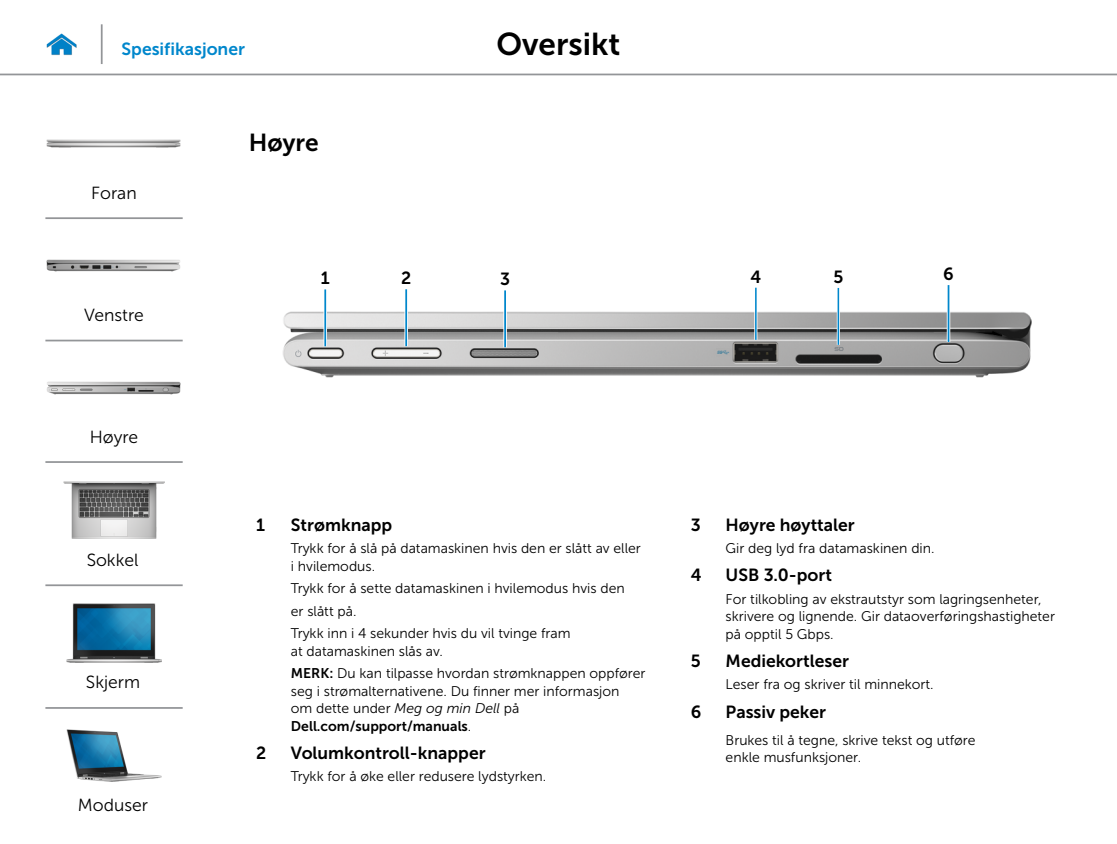
<style>
.page{position:relative;width:1117px;height:844px;background:#fff}
.page>*{position:absolute;margin:0;border:0;box-sizing:border-box;transform-origin:0 0}
.t1{font:31.5px "Museo Sans For Dell 700";color:#000}
.Head2{font:24.5px "Museo Sans For Dell 700";color:#000}
.Callout_Head{font:17.5px "Museo Sans For Dell 700";color:#000}
.t2{font:17.5px "Museo Sans For Dell 300";color:#000}
.t3{font:17.5px "Museo Sans For Dell 700";color:#0087cc}
.Callout-L{font:17.5px "Museo Sans For Dell 700";color:#000}
.Callout_description{font:14px/17.5px "Museo Sans For Dell 300";color:#000}
.Callout_Head-2{font:14px/17.5px "Museo Sans For Dell 300";color:#000}
.s1{font-family:"Museo Sans For Dell 700"}
.s2{font-style:italic}
</style>
<div class="page">
<hr style="left:0;top:74px;width:1116px;height:1px;background:#939598">
<img style="left:46px;top:33px;width:31px;height:23px">
<img style="left:283px;top:308px;width:749px;height:70px">
<svg style="left:946px;top:285px;width:4px;height:57px"></svg>
<hr style="left:947px;top:285px;width:2px;height:57px;background:#0087cc">
<svg style="left:323px;top:289px;width:4px;height:57px"></svg>
<hr style="left:324px;top:289px;width:2px;height:57px;background:#0087cc">
<svg style="left:404px;top:289px;width:4px;height:57px"></svg>
<hr style="left:405px;top:289px;width:2px;height:57px;background:#0087cc">
<hr style="left:503px;top:290px;width:3px;height:57px;background:#fff">
<hr style="left:504px;top:290px;width:2px;height:57px;background:#0087cc">
<hr style="left:754px;top:287px;width:3px;height:53px;background:#fff">
<hr style="left:755px;top:287px;width:1px;height:53px;background:#0087cc">
<hr style="left:836px;top:288px;width:3px;height:57px;background:#fff">
<hr style="left:837px;top:288px;width:1px;height:57px;background:#0087cc">
<hr style="left:101px;top:24px;width:2px;height:40px;background:#939598">
<img style="left:47px;top:139px;width:134px;height:9px">
<img style="left:47px;top:259px;width:133px;height:13px">
<img style="left:47px;top:381px;width:134px;height:13px">
<img style="left:64px;top:481px;width:100px;height:57px">
<img style="left:66px;top:603px;width:95px;height:59px">
<img style="left:66px;top:729px;width:95px;height:52px">
<hr style="left:45px;top:217px;width:138px;height:2px;background:#939598">
<hr style="left:45px;top:339px;width:138px;height:2px;background:#939598">
<hr style="left:45px;top:461px;width:138px;height:2px;background:#939598">
<hr style="left:45px;top:584px;width:138px;height:2px;background:#939598">
<hr style="left:45px;top:706px;width:138px;height:2px;background:#939598">
<p class="t3" style="left:122px;top:39px;width:125px">Spesifikasjoner</p>
<h1 class="t1" style="left:496px;top:26px;width:125px">Oversikt</h1>
<p class="t2" style="left:91px;top:183px;width:47px">Foran</p>
<p class="t2" style="left:84px;top:305px;width:61px">Venstre</p>
<p class="t2" style="left:90px;top:428px;width:50px">Høyre</p>
<p class="t2" style="left:87px;top:550px;width:53px">Sokkel</p>
<p class="t2" style="left:86px;top:672px;width:56px">Skjerm</p>
<p class="t2" style="left:78px;top:795px;width:72px">Moduser</p>
<p class="Head2" style="left:249px;top:128px;width:71px">Høyre</p>
<p class="Callout-L" style="left:321px;top:268px;width:10px">1</p>
<p class="Callout-L" style="left:401px;top:268px;width:12px">2</p>
<p class="Callout-L" style="left:833px;top:267px;width:11px">5</p>
<p class="Callout-L" style="left:943px;top:264px;width:12px">6</p>
<p class="Callout-L" style="left:500px;top:269px;width:12px">3</p>
<p class="Callout-L" style="left:750px;top:267px;width:12px">4</p>
<p class="Callout_Head" style="left:256px;top:515px;width:10px">1</p>
<p class="Callout_Head" style="left:291px;top:515px;width:103px">Strømknapp</p>
<p class="Callout_description" style="left:291px;top:540px;width:351px">Trykk for å slå på datamaskinen hvis den er slått av eller i hvilemodus.</p>
<p class="Callout_description" style="left:291px;top:579px;width:335px">Trykk for å sette datamaskinen i hvilemodus hvis den</p>
<p class="Callout_description" style="left:291px;top:602px;width:67px">er slått på.</p>
<p class="Callout_description" style="left:291px;top:624px;width:281px">Trykk inn i 4 sekunder hvis du vil tvinge fram at datamaskinen slås av.</p>
<p class="Callout_description" style="left:291px;top:664px;width:356px"><span class="s1">MERK:</span> Du kan tilpasse hvordan strømknappen oppfører seg i strømalternativene. Du finner mer informasjon<br>om dette under <span class="s2">Meg og min Dell</span> på <span class="s1">Dell.com/support/manuals</span>.</p>
<p class="Callout_Head" style="left:256px;top:743px;width:12px">2</p>
<p class="Callout_Head" style="left:291px;top:743px;width:196px">Volumkontroll-knapper</p>
<p class="Callout_description" style="left:291px;top:767px;width:257px">Trykk for å øke eller redusere lydstyrken.</p>
<p class="Callout_Head" style="left:690px;top:515px;width:12px">3</p>
<p class="Callout_Head" style="left:725px;top:515px;width:131px">Høyre høyttaler</p>
<p class="Callout_description" style="left:725px;top:540px;width:210px">Gir deg lyd fra datamaskinen din.</p>
<p class="Callout_Head" style="left:690px;top:565px;width:12px">4</p>
<p class="Callout_Head" style="left:725px;top:565px;width:108px">USB 3.0-port</p>
<p class="Callout_description" style="left:725px;top:590px;width:331px">For tilkobling av ekstrautstyr som lagringsenheter, skrivere og lignende. Gir dataoverføringshastigheter på opptil 5 Gbps.</p>
<p class="Callout_Head" style="left:690px;top:651px;width:11px">5</p>
<p class="Callout_Head" style="left:725px;top:651px;width:125px">Mediekortleser</p>
<p class="Callout_description" style="left:725px;top:675px;width:209px">Leser fra og skriver til minnekort.</p>
<p class="Callout_Head" style="left:690px;top:701px;width:12px">6</p>
<p class="Callout_Head" style="left:725px;top:701px;width:102px">Passiv peker</p>
<p class="Callout_Head-2" style="left:725px;top:731px;width:251px">Brukes til å tegne, skrive tekst og utføre enkle musfunksjoner.</p>
</div>
